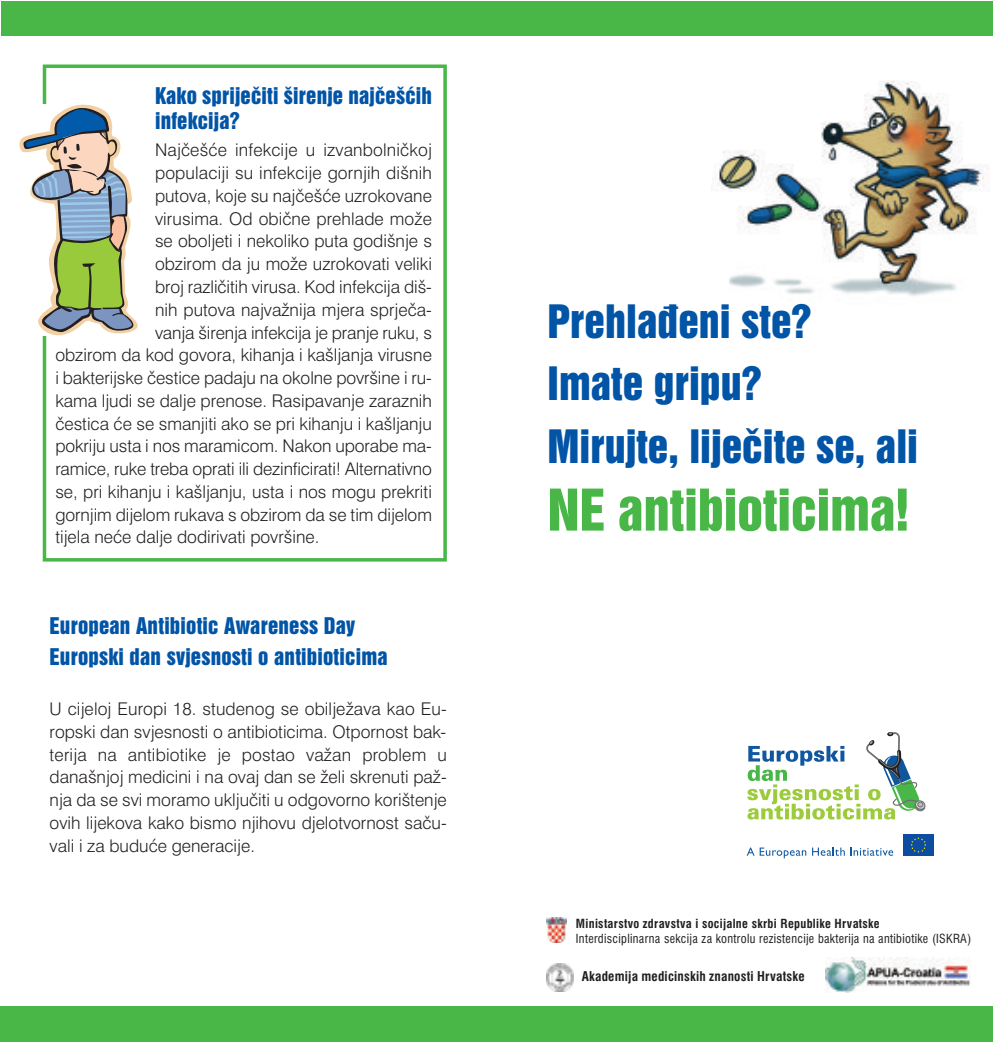
<style>
.page{position:relative;width:993px;height:1042px;background:#fff}
.page>*{position:absolute;margin:0;border:0;box-sizing:border-box;transform-origin:0 0}
.t1{font:52.5px "Swiss 921 BT Regular A";color:#49b748}
.t2{font:42px/62.5px "Swiss 921 BT Regular A";color:#0154a6}
.t3{font:21px/25.2px "Swiss 921 BT Regular A";letter-spacing:.01em;color:#0154a6}
.t4{font:300 17.5px/22.8px "Swiss 721 BT";color:#231f20;text-align:justify}
.t5{font:700 condensed 13.12px "Swiss 721 BT";letter-spacing:.015em;color:#231f20}
.t6{font:condensed 12.25px "Swiss 721 BT";letter-spacing:.025em;color:#231f20}
.t7{font:700 condensed 12.25px "Swiss 721 BT";letter-spacing:.025em;color:#231f20}
</style>
<div class="page">
<div style="left:43px;top:64px;width:403px;height:497px;border:4px solid #49b748"></div>
<div style="left:1px;top:1px;width:991px;height:35px;background:#49b748"></div>
<div style="left:0;top:1006px;width:992px;height:36px;background:#49b748"></div>
<svg style="left:747px;top:732px;width:178px;height:87px"></svg>
<svg style="left:746px;top:847px;width:98px;height:11px"></svg>
<svg style="left:850px;top:847px;width:42px;height:9px"></svg>
<div style="left:902px;top:834px;width:31px;height:21px;background:#0d4da1"></div>
<svg style="left:910px;top:837px;width:15px;height:16px"></svg>
<img style="left:711px;top:80px;width:278px;height:216px">
<svg style="left:19px;top:104px;width:119px;height:232px"></svg>
<img style="left:825px;top:957px;width:144px;height:35px">
<svg style="left:550px;top:917px;width:17px;height:26px"></svg>
<img style="left:546px;top:917px;width:20px;height:25px">
<img style="left:546px;top:964px;width:27px;height:27px">
<p class="t3" style="left:155px;top:84px;width:278px">Kako spriječiti širenje najčešćih infekcija?</p>
<p class="t4" style="left:155px;top:139px;width:278px">Najčešće infekcije u izvanbolničkoj</p>
<p class="t4" style="left:155px;top:162px;width:278px">populaciji su infekcije gornjih dišnih</p>
<p class="t4" style="left:155px;top:185px;width:278px">putova, koje su najčešće uzrokovane</p>
<p class="t4" style="left:155px;top:207px;width:278px">virusima. Od obične prehlade može</p>
<p class="t4" style="left:155px;top:230px;width:278px">se oboljeti i nekoliko puta godišnje s</p>
<p class="t4" style="left:155px;top:253px;width:278px">obzirom da ju može uzrokovati veliki</p>
<p class="t4" style="left:155px;top:276px;width:278px">broj različitih virusa. Kod infekcija diš-</p>
<p class="t4" style="left:155px;top:298px;width:278px">nih putova najvažnija mjera sprječa-</p>
<p class="t4" style="left:155px;top:321px;width:278px">vanja širenja infekcija je pranje ruku, s</p>
<p class="t4" style="left:55px;top:344px;width:378px">obzirom da kod govora, kihanja i kašljanja virusne</p>
<p class="t4" style="left:55px;top:367px;width:378px">i bakterijske čestice padaju na okolne površine i ru-</p>
<p class="t4" style="left:55px;top:389px;width:378px">kama ljudi se dalje prenose. Rasipavanje zaraznih</p>
<p class="t4" style="left:55px;top:412px;width:378px">čestica će se smanjiti ako se pri kihanju i kašljanju</p>
<p class="t4" style="left:55px;top:435px;width:378px">pokriju usta i nos maramicom. Nakon uporabe ma-</p>
<p class="t4" style="left:55px;top:458px;width:378px">ramice, ruke treba oprati ili dezinficirati! Alternativno</p>
<p class="t4" style="left:55px;top:480px;width:378px">se, pri kihanju i kašljanju, usta i nos mogu prekriti</p>
<p class="t4" style="left:55px;top:503px;width:378px">gornjim dijelom rukava s obzirom da se tim dijelom</p>
<p class="t4" style="left:55px;top:526px;width:265px">tijela neće dalje dodirivati površine.</p>
<p class="t3" style="left:50px;top:612px;width:339px;line-height:30.1px">European Antibiotic Awareness Day<br>Europski dan svjesnosti o antibioticima</p>
<p class="t4" style="left:50px;top:697px;width:398px">U cijeloj Europi 18. studenog se obilježava kao Eu&shy;ropski dan svjesnosti o antibioticima. Otpornost bak&shy;terija na antibiotike je postao važan problem u današnjoj medicini i na ovaj dan se želi skrenuti paž&shy;nja da se svi moramo uključiti u odgovorno korištenje ovih lijekova kako bismo njihovu djelotvornost saču&shy;vali i za buduće generacije.</p>
<h2 class="t2" style="left:547px;top:292px;width:372px">Prehlađeni ste?<br>Imate gripu?<br>Mirujte, liječite se, ali</h2>
<h1 class="t1" style="left:547px;top:482px;width:363px">NE antibioticima!</h1>
<p class="t7" style="left:575px;top:916px;width:305px">Ministarstvo zdravstva i socijalne skrbi Republike Hrvatske</p>
<p class="t6" style="left:575px;top:931px;width:396px">Interdisciplinarna sekcija za kontrolu rezistencije bakterija na antibiotike (ISKRA)</p>
<p class="t5" style="left:581px;top:968px;width:224px">Akademija medicinskih znanosti Hrvatske</p>
</div>
